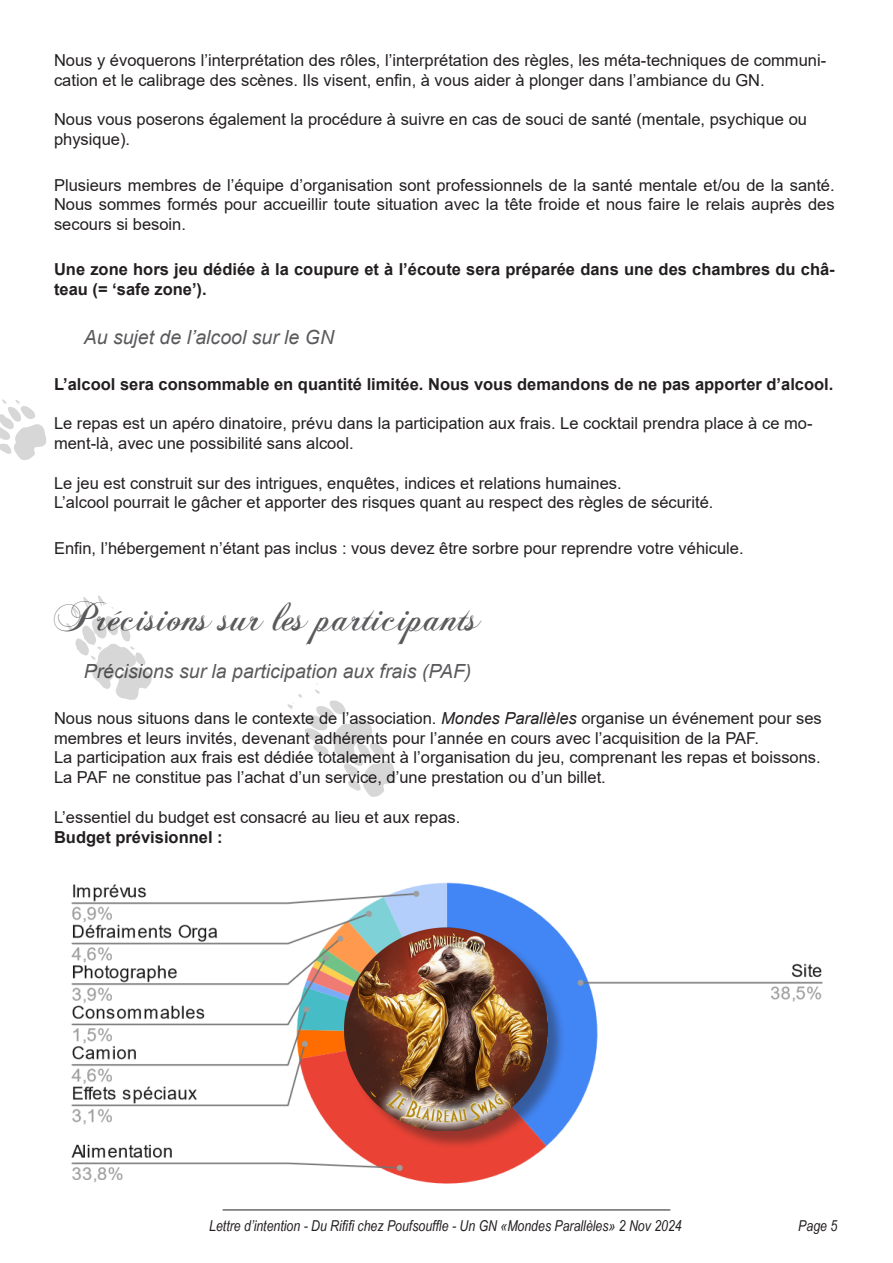
<style>
.page{position:relative;width:893px;height:1263px;background:#fff}
.page>*{position:absolute;margin:0;border:0;box-sizing:border-box;transform-origin:0 0}
.Titre_1{font:42px "Chopin Script";color:#5a5a5d}
.Titre_2{font:italic 19.5px "Arial";color:#5a5a5d}
.Style_de_paragraphe_1{font:16.5px/19.8px "Arial";color:#231f20}
.Style_de_paragraphe_1-2{font:700 16.5px/19.8px "Arial";color:#231f20}
.t1{font:italic 15px "Arial Narrow";color:#231f20}
.s1{font-style:italic}
.s2{font-weight:700}
</style>
<div class="page">
<hr style="left:223px;top:1210px;width:447px;height:1px;background:#231f20">
<svg style="left:0;top:399px;width:46px;height:61px"></svg>
<svg style="left:66px;top:595px;width:86px;height:105px"></svg>
<svg style="left:284px;top:683px;width:112px;height:114px"></svg>
<img style="left:71px;top:882px;width:752px;height:302px">
<div style="left:347px;top:930px;width:219px;height:219px;background:#231f20;opacity:.4"></div>
<img style="left:344px;top:927px;width:205px;height:203px">
<p class="Style_de_paragraphe_1" style="left:54px;top:50px;width:774px">Nous y évoquerons l’interprétation des rôles, l’interprétation des règles, les méta-techniques de communi&shy;cation et le calibrage des scènes. Ils visent, enfin, à vous aider à plonger dans l’ambiance du GN.</p>
<p class="Style_de_paragraphe_1" style="left:54px;top:110px;width:754px">Nous vous poserons également la procédure à suivre en cas de souci de santé (mentale, psychique ou physique).</p>
<p class="Style_de_paragraphe_1" style="left:54px;top:175px;width:782px;text-align:justify">Plusieurs membres de l’équipe d’organisation sont professionnels de la santé mentale et/ou de la santé.<br>Nous sommes formés pour accueillir toute situation avec la tête froide et nous faire le relais auprès des secours si besoin.</p>
<p class="Style_de_paragraphe_1-2" style="left:54px;top:260px;width:782px">Une zone hors jeu dédiée à la coupure et à l’écoute sera préparée dans une des chambres du châ&shy;teau (= ‘safe zone’).</p>
<p class="Titre_2" style="left:84px;top:325px;width:252px">Au sujet de l’alcool sur le GN</p>
<p class="Style_de_paragraphe_1-2" style="left:54px;top:374px;width:781px">L’alcool sera consommable en quantité limitée. Nous vous demandons de ne pas apporter d’alcool.</p>
<p class="Style_de_paragraphe_1" style="left:54px;top:413px;width:760px">Le repas est un apéro dinatoire, prévu dans la participation aux frais. Le cocktail prendra place à ce mo&shy;ment-là, avec une possibilité sans alcool.</p>
<p class="Style_de_paragraphe_1" style="left:54px;top:473px;width:661px">Le jeu est construit sur des intrigues, enquêtes, indices et relations humaines.<br>L’alcool pourrait le gâcher et apporter des risques quant au respect des règles de sécurité.</p>
<p class="Style_de_paragraphe_1" style="left:54px;top:538px;width:691px">Enfin, l’hébergement n’étant pas inclus : vous devez être sorbre pour reprendre votre véhicule.</p>
<p class="Titre_1" style="left:54px;top:590px;width:428px">Précisions sur les participants</p>
<p class="Titre_2" style="left:84px;top:659px;width:389px">Précisions sur la participation aux frais (PAF)</p>
<p class="Style_de_paragraphe_1" style="left:54px;top:708px;width:769px">Nous nous situons dans le contexte de l’association. <span class="s1">Mondes Parallèles</span> organise un événement pour ses membres et leurs invités, devenant adhérents pour l’année en cours avec l’acquisition de la PAF.<br>La participation aux frais est dédiée totalement à l’organisation du jeu, comprenant les repas et boissons.<br>La PAF ne constitue pas l’achat d’un service, d’une prestation ou d’un billet.</p>
<p class="Style_de_paragraphe_1" style="left:54px;top:807px;width:408px">L’essentiel du budget est consacré au lieu et aux repas.<br><span class="s2">Budget prévisionnel :</span></p>
<p class="t1" style="left:209px;top:1216px;width:474px">Lettre d’intention - Du Rififi chez Poufsouffle - Un GN «Mondes Parallèles» 2 Nov 2024</p>
<p class="t1" style="left:798px;top:1216px;width:40px">Page 5</p>
</div>
